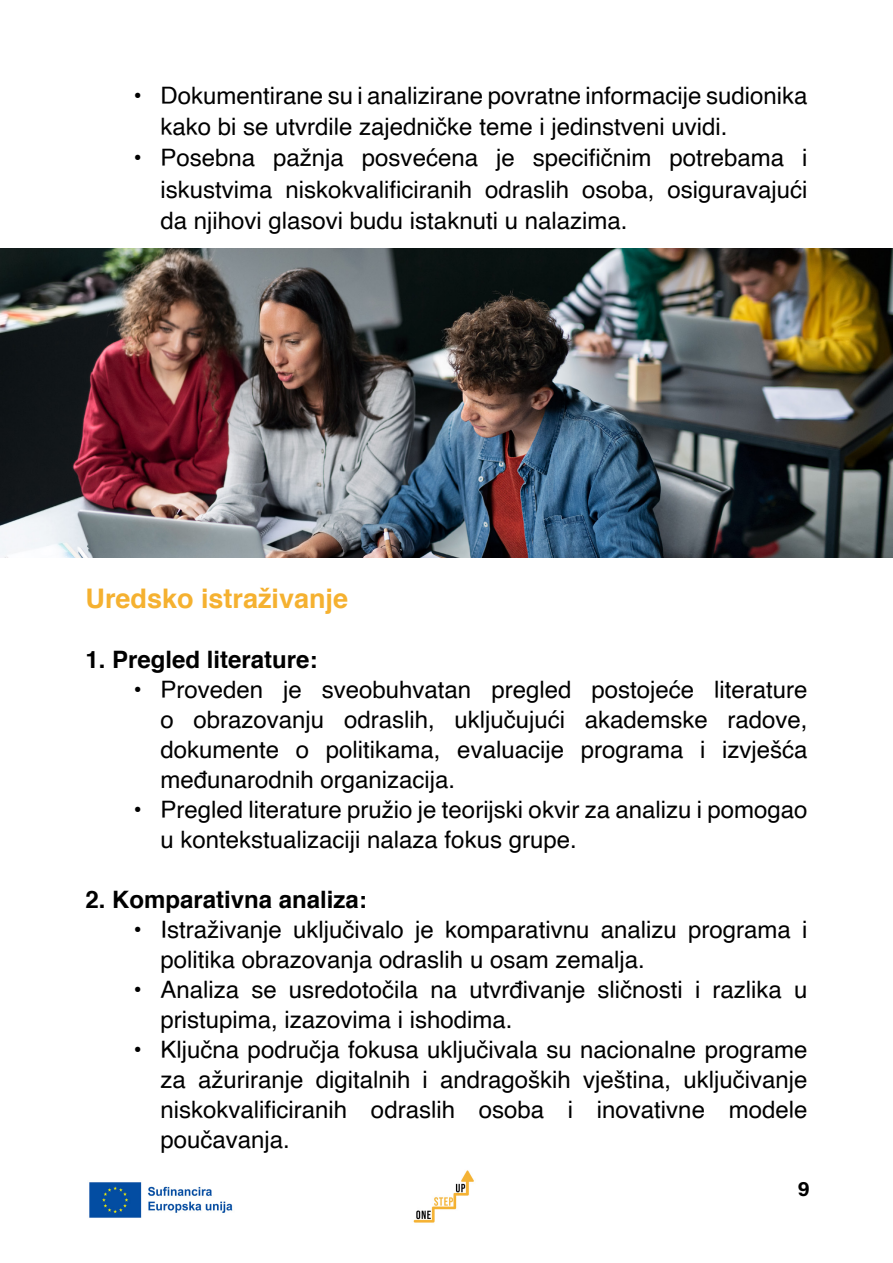
<style>
.page{position:relative;width:893px;height:1263px;background:#fff}
.page>*{position:absolute;margin:0;border:0;box-sizing:border-box;transform-origin:0 0}
.t1{font:700 27px "Helvetica";color:#f5b130}
.t2{font:24px/30px "Helvetica";color:#000}
.t3{font:700 24px "Helvetica";color:#000}
.t4{font:21px "Acumin Variable Concept";color:#000}
</style>
<div class="page">
<img style="left:89px;top:1182px;width:144px;height:36px">
<img style="left:413px;top:1170px;width:61px;height:53px">
<img style="left:0;top:248px;width:893px;height:309px">
<p class="t2" style="left:160px;top:80px;width:648px;line-height:31.5px;text-indent:-27px">• Dokumentirane su i analizirane povratne informacije sudionika kako bi se utvrdile zajedničke teme i jedinstveni uvidi.</p>
<p class="t2" style="left:160px;top:143px;width:648px;line-height:31.5px;text-align:justify;text-indent:-27px">• Posebna pažnja posvećena je specifičnim potrebama i iskustvima niskokvalificiranih odraslih osoba, osiguravajući da njihovi glasovi budu istaknuti u nalazima.</p>
<p class="t1" style="left:86px;top:576px;width:264px">Uredsko istraživanje</p>
<p class="t3" style="left:86px;top:640px;width:234px">1. Pregled literature:</p>
<p class="t2" style="left:160px;top:675px;width:648px;text-align:justify;text-indent:-27px">• Proveden je sveobuhvatan pregled postojeće literature o obrazovanju odraslih, uključujući akademske radove, dokumente o politikama, evaluacije programa i izvješća međunarodnih organizacija.</p>
<p class="t2" style="left:160px;top:795px;width:648px;text-indent:-27px">• Pregled literature pružio je teorijski okvir za analizu i pomogao u kontekstualizaciji nalaza fokus grupe.</p>
<p class="t3" style="left:86px;top:880px;width:283px">2. Komparativna analiza:</p>
<p class="t2" style="left:160px;top:915px;width:648px;text-indent:-27px">• Istraživanje uključivalo je komparativnu analizu programa i politika obrazovanja odraslih u osam zemalja.</p>
<p class="t2" style="left:160px;top:975px;width:648px;text-indent:-27px">• Analiza se usredotočila na utvrđivanje sličnosti i razlika u pristupima, izazovima i ishodima.</p>
<p class="t2" style="left:160px;top:1035px;width:648px;text-align:justify;text-indent:-27px">• Ključna područja fokusa uključivala su nacionalne programe za ažuriranje digitalnih i andragoških vještina, uključivanje niskokvalificiranih odraslih osoba i inovativne modele poučavanja.</p>
<p class="t4" style="left:798px;top:1174px;width:14px">9</p>
</div>
